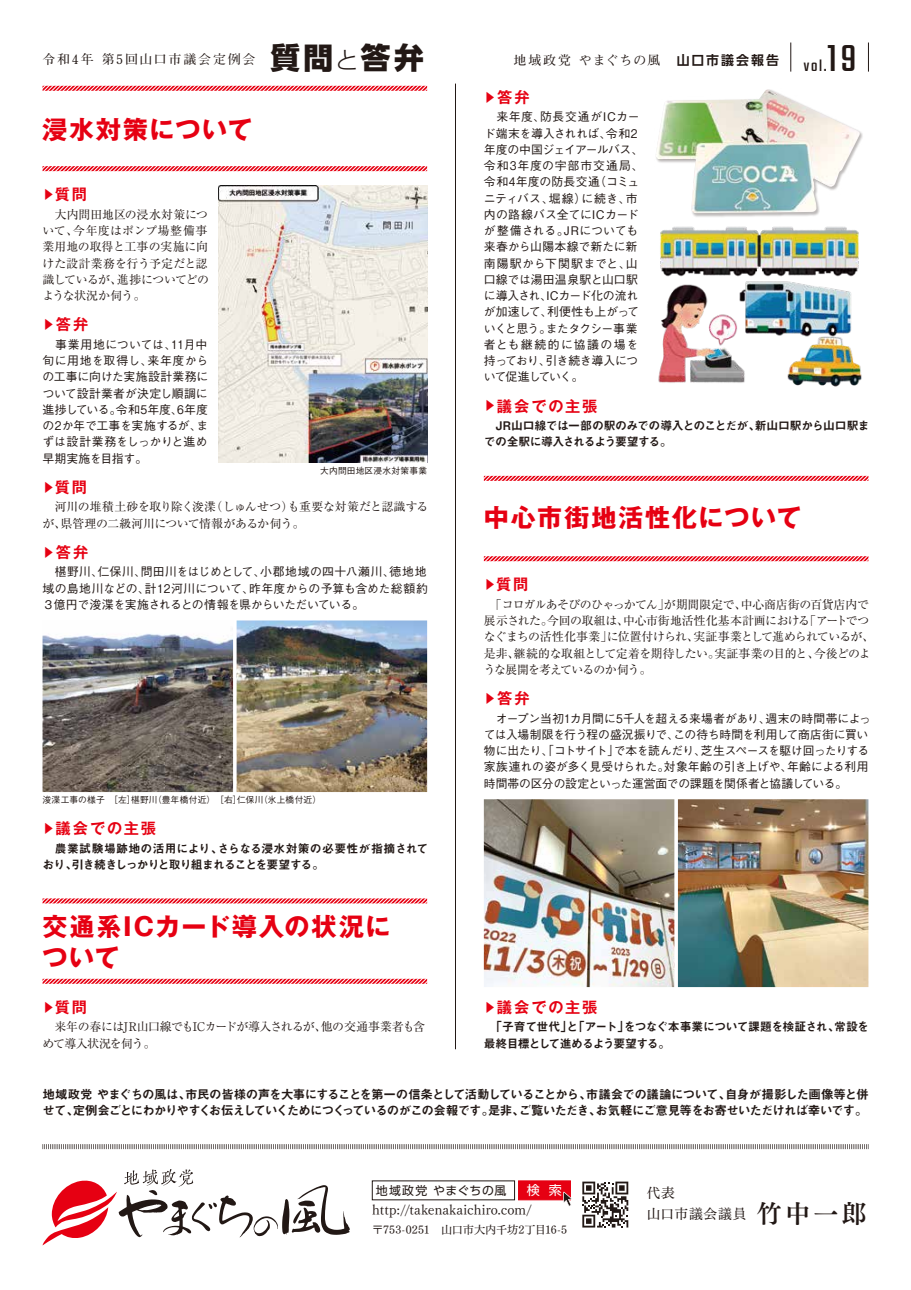
<style>
.page{position:relative;width:911px;height:1290px;background:#fff}
.page>*{position:absolute;margin:0;border:0;box-sizing:border-box;transform-origin:0 0}
.t1{font:41.5px "Teko";color:#221815}
.t2{font:800 29.62px "UD Shin Go Pro";color:#221815}
.t3{font:700 25px/31.2px "Gothic MB101 Pro";letter-spacing:.06em;color:#e60012}
.t4{font:17.25px "Teko";color:#221815}
.t5{font:700 15.12px "Gothic MB101 Pro De";letter-spacing:.12em;color:#e60012}
.t6{font:13.75px "Tsuku Min Pro R";letter-spacing:.005em;color:#221815}
.t7{font:13.75px "Tsuku Min Pro M";letter-spacing:.055em;color:#221815}
.t8{font:13px "UD Shin Go Pro";color:#fff}
.t9{font:700 12.88px "Futo Min A101 Pro";letter-spacing:.09em;color:#221815}
.t10{font:700 12.88px "Futo Min A101 Pro";letter-spacing:.135em;color:#221815}
.t11{font:12.5px/16.2px "Midashi Go Pro MB31";letter-spacing:-.065em;color:#221815}
.t12{font:500 11.88px/16.2px "Gothic BBB Pro";letter-spacing:-.015em;color:#221815;text-align:justify}
.t13{font:11.88px/16.2px "Ryumin Pro";letter-spacing:-.025em;color:#221815}
.t14{font:11.88px/16.2px "Midashi Go Pro MB31";letter-spacing:-.05em;color:#221815}
.t15{font:11.88px/16.2px "Ryumin Pro";letter-spacing:-.005em;color:#221815}
.t16{font:11.88px/16.2px "Ryumin Pro";letter-spacing:-.045em;color:#221815}
.t17{font:11.88px "UD Shin Go Pro";letter-spacing:.05em;color:#221815}
.t18{font:11.25px "Tsuku Min Pro M";letter-spacing:-.02em;color:#221815}
.t19{font:500 8.75px "Gothic BBB Pro";letter-spacing:.02em;color:#221815}
.s1{font-weight:300;font-size:23.75px}
.s2{font-size:12.12px}
.s3{font-family:"UD Shin Go Pro De"}
.s4{font-family:"Tsuku Min Pro B";font-size:25px}
</style>
<div class="page">
<div style="left:518px;top:1180px;width:53px;height:20px;background:#e60012;border:1px solid #e60012"></div>
<svg style="left:563px;top:1192px;width:9px;height:14px"></svg>
<svg style="left:582px;top:1181px;width:46px;height:46px"></svg>
<svg style="left:43px;top:1169px;width:307px;height:76px"></svg>
<svg style="left:43px;top:1144px;width:825px;height:5px"></svg>
<hr style="left:455px;top:84px;width:1px;height:965px;background:#221815">
<svg style="left:42px;top:898px;width:386px;height:6px;background:#f17881"></svg>
<svg style="left:42px;top:978px;width:386px;height:6px;background:#f17881"></svg>
<svg style="left:483px;top:475px;width:386px;height:6px;background:#f17881"></svg>
<svg style="left:483px;top:556px;width:386px;height:6px;background:#f17882"></svg>
<svg style="left:42px;top:85px;width:386px;height:6px;background:#f17881"></svg>
<svg style="left:42px;top:166px;width:386px;height:6px;background:#f17881"></svg>
<svg style="left:790px;top:43px;width:1px;height:29px"></svg>
<svg style="left:868px;top:43px;width:1px;height:29px"></svg>
<img style="left:43px;top:633px;width:190px;height:159px">
<img style="left:237px;top:620px;width:190px;height:172px">
<img style="left:218px;top:186px;width:209px;height:276px">
<img style="left:484px;top:799px;width:190px;height:188px">
<img style="left:678px;top:799px;width:190px;height:188px">
<img style="left:692px;top:131px;width:171px;height:86px">
<img style="left:656px;top:89px;width:204px;height:124px">
<img style="left:745px;top:281px;width:107px;height:55px">
<img style="left:658px;top:284px;width:89px;height:99px">
<img style="left:786px;top:327px;width:76px;height:60px">
<img style="left:660px;top:226px;width:93px;height:51px">
<img style="left:753px;top:226px;width:106px;height:51px">
<p class="t10" style="left:43px;top:49px;width:214px">令和4年 第5回山口市議会定例会</p>
<h2 class="t2" style="left:270px;top:34px;width:155px">質問<span class="s1">と</span>答弁</h2>
<h3 class="t3" style="left:43px;top:111px;width:211px">浸水対策について</h3>
<p class="t5" style="left:43px;top:182px;width:46px"><span class="s2">▶</span>質問</p>
<p class="t15" style="left:43px;top:205px;width:168px">　大内問田地区の浸水対策について、今年度はポンプ場整備事業用地の取得と工事の実施に向けた設計業務を行う予定だと認識しているが、進捗についてどのような状況か伺う。</p>
<p class="t5" style="left:43px;top:312px;width:47px"><span class="s2">▶</span>答弁</p>
<p class="t12" style="left:43px;top:335px;width:167px">　事業用地については、11月中旬に用地を取得し、来年度からの工事に向けた実施設計業務について設計業者が決定し順調に進捗している。令和5年度、6年度の2か年で工事を実施するが、まずは設計業務をしっかりと進め早期実施を目指す。</p>
<p class="t19" style="left:320px;top:463px;width:108px">大内問田地区浸水対策事業</p>
<p class="t5" style="left:43px;top:474px;width:46px"><span class="s2">▶</span>質問</p>
<p class="t13" style="left:43px;top:498px;width:387px">　河川の堆積土砂を取り除く浚渫（しゅんせつ）も重要な対策だと認識するが、県管理の二級河川について情報があるか伺う。</p>
<p class="t5" style="left:43px;top:539px;width:47px"><span class="s2">▶</span>答弁</p>
<p class="t12" style="left:43px;top:562px;width:387px;text-indent:12px">椹野川、仁保川、問田川をはじめとして、小郡地域の四十八瀬川、徳地地域の島地川などの、計12河川について、昨年度からの予算も含めた総額約３億円で浚渫を実施されるとの情報を県からいただいている。</p>
<p class="t19" style="left:43px;top:793px;width:280px">浚渫工事の様子　［左］椹野川（豊年橋付近）　［右］仁保川（氷上橋付近）</p>
<p class="t5" style="left:43px;top:816px;width:115px"><span class="s2">▶</span>議会での主張</p>
<p class="t14" style="left:43px;top:839px;width:387px">　農業試験場跡地の活用により、さらなる浸水対策の必要性が指摘されており、引き続きしっかりと取り組まれることを要望する。</p>
<h3 class="t3" style="left:43px;top:908px;width:349px">交通系ICカード導入の状況について</h3>
<p class="t5" style="left:43px;top:994px;width:46px"><span class="s2">▶</span>質問</p>
<p class="t16" style="left:43px;top:1018px;width:384px">　来年の春にはJR山口線でもICカードが導入されるが、他の交通事業者も含めて導入状況を伺う。</p>
<h1 class="t1" style="left:827px;top:35px;width:31px">19</h1>
<p class="t9" style="left:513px;top:50px;width:267px">地域政党 やまぐちの風　<span class="s3">山口市議会報告</span></p>
<h3 class="t4" style="left:803px;top:56px;width:25px">vol.</h3>
<p class="t5" style="left:484px;top:84px;width:47px"><span class="s2">▶</span>答弁</p>
<p class="t12" style="left:484px;top:107px;width:161px;text-align:left">　来年度、防長交通がICカード端末を導入されれば、令和2年度の中国ジェイアールバス、令和3年度の宇部市交通局、令和4年度の防長交通（コミュニティバス、堀線）に続き、市内の路線バス全てにICカードが整備される。JRについても来春から山陽本線で新たに新南陽駅から下関駅までと、山口線では湯田温泉駅と山口駅に導入され、ICカード化の流れが加速して、利便性も上がっていくと思う。またタクシー事業者とも継続的に協議の場を持っており、引き続き導入について促進していく。</p>
<p class="t5" style="left:484px;top:393px;width:115px"><span class="s2">▶</span>議会での主張</p>
<p class="t14" style="left:484px;top:416px;width:387px;text-indent:12px">JR山口線では一部の駅のみでの導入とのことだが、新山口駅から山口駅までの全駅に導入されるよう要望する。</p>
<h3 class="t3" style="left:484px;top:498px;width:319px">中心市街地活性化について</h3>
<p class="t5" style="left:484px;top:572px;width:46px"><span class="s2">▶</span>質問</p>
<p class="t13" style="left:484px;top:595px;width:392px">　「コロガルあそびのひゃっかてん」が期間限定で、中心商店街の百貨店内で展示された。今回の取組は、中心市街地活性化基本計画における「アートでつなぐまちの活性化事業」に位置付けられ、実証事業として進められているが、是非、継続的な取組として定着を期待したい。実証事業の目的と、今後どのような展開を考えているのか伺う。</p>
<p class="t5" style="left:484px;top:686px;width:47px"><span class="s2">▶</span>答弁</p>
<p class="t12" style="left:484px;top:708px;width:388px;text-align:left">　オープン当初1カ月間に5千人を超える来場者があり、週末の時間帯によっては入場制限を行う程の盛況振りで、この待ち時間を利用して商店街に買い物に出たり、「コトサイト」で本を読んだり、芝生スペースを駆け回ったりする家族連れの姿が多く見受けられた。対象年齢の引き上げや、年齢による利用時間帯の区分の設定といった運営面での課題を関係者と協議している。</p>
<p class="t5" style="left:484px;top:994px;width:115px"><span class="s2">▶</span>議会での主張</p>
<p class="t14" style="left:484px;top:1017px;width:387px">　「子育て世代」と「アート」をつなぐ本事業について課題を検証され、常設を最終目標として進めるよう要望する。</p>
<p class="t11" style="left:43px;top:1085px;width:828px">地域政党 やまぐちの風は、市民の皆様の声を大事にすることを第一の信条として活動していることから、市議会での議論について、自身が撮影した画像等と併せて、定例会ごとにわかりやすくお伝えしていくためにつくっているのがこの会報です。是非、ご覧いただき、お気軽にご意見等をお寄せいただければ幸いです。</p>
<p class="t17" style="left:376px;top:1181px;width:132px">地域政党 やまぐちの風</p>
<p class="t8" style="left:527px;top:1179px;width:37px">検 索</p>
<p class="t6" style="left:372px;top:1198px;width:161px">http://takenakaichiro.com/</p>
<p class="t18" style="left:372px;top:1219px;width:196px">〒753-0251　山口市大内千坊2丁目16-5</p>
<p class="t7" style="left:646px;top:1181px;width:30px">代表</p>
<p class="t7" style="left:646px;top:1201px;width:221px">山口市議会議員 <span class="s4">竹中一郎</span></p>
</div>
